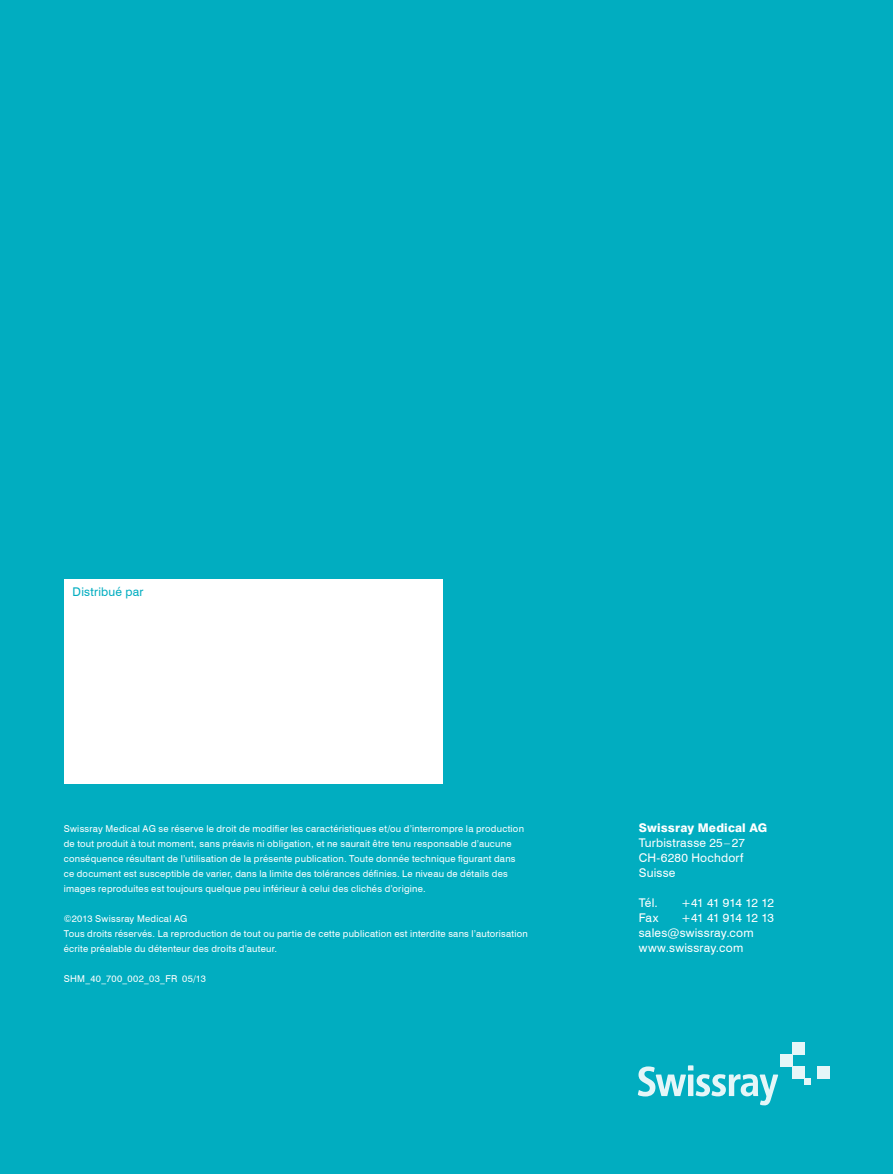
<style>
.page{position:relative;width:893px;height:1174px;background:#01adc0}
.page>*{position:absolute;margin:0;border:0;box-sizing:border-box;transform-origin:0 0}
.t1{font:12px/15px "Swiss 721 BT";letter-spacing:.02em;color:#fff}
.t2{font:800 12px "Swiss 721 BT";letter-spacing:.015em;color:#fff}
.t3{font:12px "Swiss 721 BT";letter-spacing:-.04em;color:#fff}
.t4{font:12px "Swiss 721 BT";letter-spacing:.02em;color:#01adc0}
.t5{font:9.45px/15px "Swiss 721 BT";letter-spacing:.025em;color:#fff}
</style>
<div class="page">
<div style="left:793px;top:1042px;width:12px;height:12px;background:#e5f6f8"></div>
<div style="left:817px;top:1066px;width:12px;height:12px;background:#e5f6f8"></div>
<div style="left:793px;top:1066px;width:12px;height:12px;background:#e5f6f8"></div>
<div style="left:781px;top:1054px;width:12px;height:12px;background:#e5f6f8"></div>
<svg style="left:805px;top:1078px;width:6px;height:6px"></svg>
<svg style="left:638px;top:1065px;width:140px;height:40px"></svg>
<div style="left:64px;top:579px;width:378px;height:205px;background:#fff"></div>
<p class="t4" style="left:73px;top:585px;width:72px">Distribué par</p>
<p class="t5" style="left:64px;top:821px;width:462px">Swissray Medical AG se réserve le droit de modifier les caractéristiques et/ou d’interrompre la production de tout produit à tout moment, sans préavis ni obligation, et ne saurait être tenu responsable d’aucune conséquence résultant de l’utilisation de la présente publication. Toute donnée technique figurant dans ce document est susceptible de varier, dans la limite des tolérances définies. Le niveau de détails des images reproduites est toujours quelque peu inférieur à celui des clichés d’origine.</p>
<p class="t5" style="left:64px;top:911px;width:466px">©2013 Swissray Medical AG<br>Tous droits réservés. La reproduction de tout ou partie de cette publication est interdite sans l’autorisation écrite préalable du détenteur des droits d’auteur.</p>
<p class="t5" style="left:64px;top:971px;width:144px">SHM_40_700_002_03_FR 05/13</p>
<p class="t2" style="left:639px;top:820px;width:130px">Swissray Medical AG</p>
<p class="t1" style="left:639px;top:835px;width:108px">Turbistrasse 25–27<br>CH-6280 Hochdorf<br>Suisse</p>
<p class="t1" style="left:639px;top:895px;width:21px">Tél.</p>
<p class="t3" style="left:681px;top:895px;width:94px">+41 41 914 12 12</p>
<p class="t1" style="left:639px;top:910px;width:21px">Fax</p>
<p class="t1" style="left:639px;top:910px;width:137px;text-indent:43px">+41 41 914 12 13 sales@swissray.com www.swissray.com</p>
</div>
